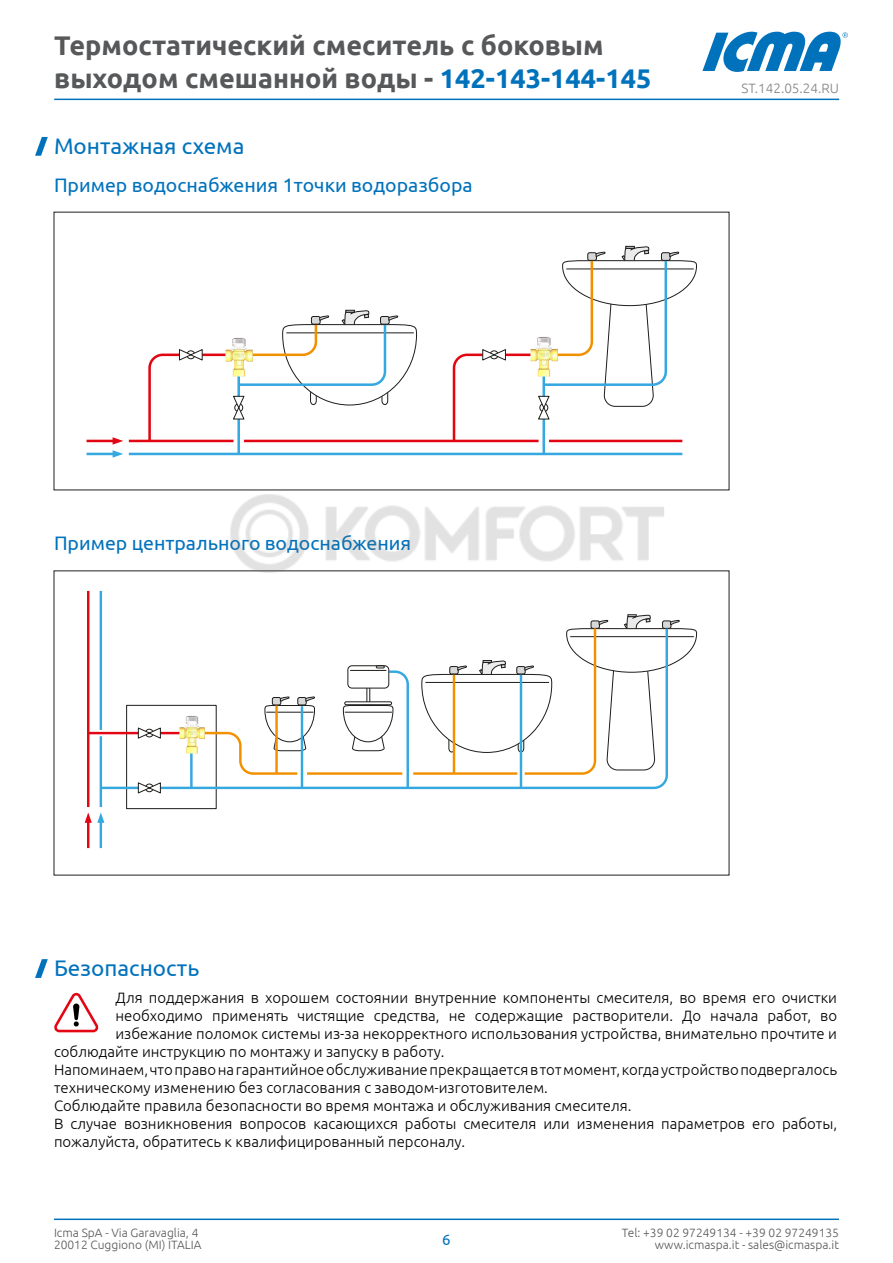
<style>
.page{position:relative;width:893px;height:1263px;background:#fff}
.page>*{position:absolute;margin:0;border:0;box-sizing:border-box;transform-origin:0 0}
.t1{font:700 27px/33px "Ubuntu";color:#57585a}
.t2{font:22.5px "Ubuntu";color:#0072bc}
.t3{font:19.5px "Ubuntu";color:#0072bc}
.t4{font:300 15px "Ubuntu";color:#000}
.t5{font:15px "Ubuntu";color:#0072bc}
.t6{font:300 13.5px "Ubuntu";color:#808285}
.t7{font:300 12px/12px "Ubuntu";color:#57585a}
.s1{color:#0072bc}
</style>
<div class="page">
<svg style="left:702px;top:32px;width:146px;height:40px"></svg>
<hr style="left:54px;top:99px;width:785px;height:1px;background:#0072bc">
<hr style="left:54px;top:1218px;width:785px;height:2px;background:#0072bc">
<svg style="left:35px;top:137px;width:13px;height:19px"></svg>
<svg style="left:35px;top:959px;width:13px;height:19px"></svg>
<hr style="left:237px;top:374px;width:3px;height:80px;background:#36a8e0">
<svg style="left:147px;top:310px;width:270px;height:133px"></svg>
<hr style="left:542px;top:374px;width:3px;height:80px;background:#36a8e0">
<svg style="left:451px;top:246px;width:246px;height:197px"></svg>
<hr style="left:129px;top:440px;width:105px;height:2px;background:#e20613">
<hr style="left:244px;top:440px;width:295px;height:2px;background:#e20613">
<hr style="left:549px;top:440px;width:133px;height:2px;background:#e20613">
<hr style="left:129px;top:453px;width:553px;height:2px;background:#36a8e0">
<hr style="left:87px;top:453px;width:29px;height:2px;background:#36a8e0">
<hr style="left:87px;top:440px;width:29px;height:2px;background:#e20613">
<svg style="left:113px;top:437px;width:10px;height:21px"></svg>
<img style="left:225px;top:337px;width:27px;height:40px">
<img style="left:530px;top:337px;width:27px;height:39px">
<div style="left:126px;top:705px;width:90px;height:104px;border:1px solid #1d1d1b"></div>
<svg style="left:590px;top:614px;width:107px;height:52px"></svg>
<hr style="left:87px;top:591px;width:2px;height:216px;background:#e20613">
<hr style="left:100px;top:736px;width:2px;height:71px;background:#36a8e0">
<hr style="left:100px;top:591px;width:2px;height:139px;background:#36a8e0">
<hr style="left:100px;top:819px;width:2px;height:29px;background:#36a8e0">
<hr style="left:87px;top:819px;width:2px;height:29px;background:#e20613">
<svg style="left:85px;top:812px;width:19px;height:11px"></svg>
<hr style="left:88px;top:732px;width:93px;height:2px;background:#e20613">
<svg style="left:99px;top:626px;width:570px;height:164px"></svg>
<hr style="left:190px;top:752px;width:3px;height:36px;background:#36a8e0">
<svg style="left:138px;top:727px;width:23px;height:12px"></svg>
<svg style="left:138px;top:782px;width:23px;height:12px"></svg>
<hr style="left:520px;top:675px;width:2px;height:113px;background:#36a8e0">
<hr style="left:453px;top:675px;width:2px;height:98px;background:#f29100">
<hr style="left:275px;top:705px;width:3px;height:68px;background:#f29100">
<div style="left:348px;top:665px;width:41px;height:23px;border:1px solid #1d1d1b;border-radius:4px"></div>
<svg style="left:343px;top:666px;width:67px;height:124px"></svg>
<hr style="left:301px;top:706px;width:2px;height:82px;background:#36a8e0">
<img style="left:179px;top:715px;width:26px;height:39px">
<svg style="left:54px;top:993px;width:44px;height:39px"></svg>
<img style="left:223px;top:489px;width:447px;height:84px">
<h1 class="t1" style="left:54px;top:29px;width:599px">Термостатический смеситель с боковым выходом смешанной воды - <span class="s1">142-143-144-145</span></h1>
<h2 class="t2" style="left:54px;top:132px;width:192px">Монтажная схема</h2>
<h3 class="t3" style="left:54px;top:173px;width:420px">Пример водоснабжения 1точки водоразбора</h3>
<p class="t6" style="left:741px;top:80px;width:99px">ST.142.05.24.RU</p>
<h3 class="t3" style="left:54px;top:531px;width:359px">Пример центрального водоснабжения</h3>
<h2 class="t2" style="left:54px;top:954px;width:147px">Безопасность</h2>
<p class="t4" style="left:115px;top:989px;width:723px">Для поддержания в хорошем состоянии внутренние компоненты смесителя, во время его очистки</p>
<p class="t4" style="left:115px;top:1007px;width:723px">необходимо применять чистящие средства, не содержащие растворители. До начала работ, во</p>
<p class="t4" style="left:115px;top:1025px;width:723px">избежание поломок системы из-за некорректного использования устройства, внимательно прочтите и</p>
<p class="t4" style="left:54px;top:1043px;width:392px">соблюдайте инструкцию по монтажу и запуску в работу.</p>
<p class="t4" style="left:54px;top:1061px;width:785px">Напоминаем, что право на гарантийное обслуживание прекращается в тот момент, когда устройство подвергалось</p>
<p class="t4" style="left:54px;top:1079px;width:495px">техническому изменению без согласования с заводом-изготовителем.</p>
<p class="t4" style="left:54px;top:1097px;width:579px">Соблюдайте правила безопасности во время монтажа и обслуживания смесителя.</p>
<p class="t4" style="left:54px;top:1115px;width:785px">В случае возникновения вопросов касающихся работы смесителя или изменения параметров его работы,</p>
<p class="t4" style="left:54px;top:1133px;width:413px">пожалуйста, обратитесь к квалифицированный персоналу.</p>
<p class="t7" style="left:54px;top:1226px;width:149px">Icma SpA - Via Garavaglia, 4<br>20012 Cuggiono (MI) ITALIA</p>
<p class="t7" style="left:622px;top:1226px;width:219px">Tel: +39 02 97249134 - +39 02 97249135</p>
<p class="t5" style="left:442px;top:1230px;width:10px">6</p>
<p class="t7" style="left:655px;top:1238px;width:186px">www.icmaspa.it - sales@icmaspa.it</p>
</div>
